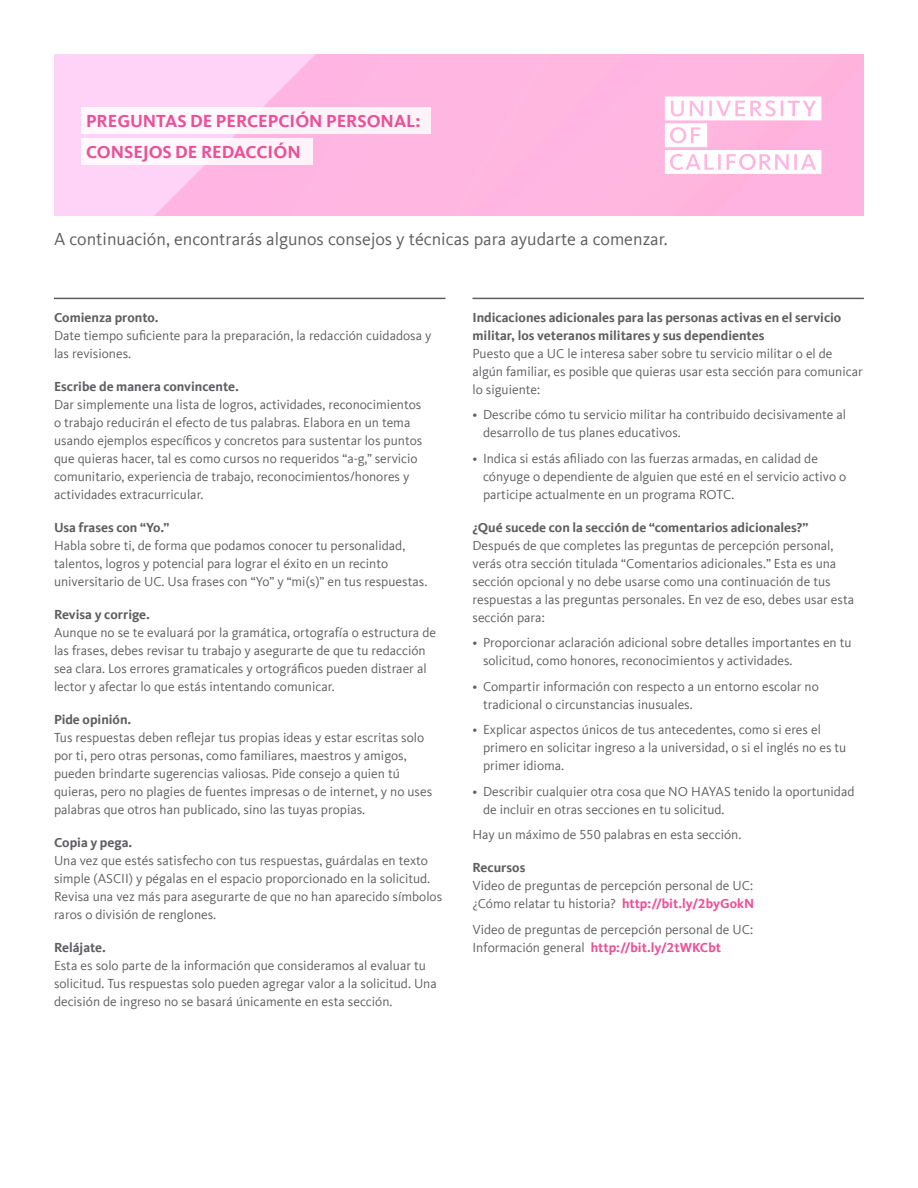
<style>
.page{position:relative;width:918px;height:1188px;background:#fff}
.page>*{position:absolute;margin:0;border:0;box-sizing:border-box;transform-origin:0 0}
.t1{font:18px "Kievit Offc Pro";color:#5f5f62}
.t2{font:700 18px/31px "Kievit Offc Pro";color:#ec4f97}
.t3{font:13.5px/18px "Kievit Offc Pro";color:#5f5f62}
.Section_Hed_with_Rul{font:700 13.5px/18px "Kievit Offc Pro";color:#5f5f62}
.s1{font-weight:700;color:#ec4f97}
</style>
<div class="page">
<hr style="left:472px;top:298px;width:392px;height:1px;background:#5f5f62">
<hr style="left:54px;top:298px;width:392px;height:1px;background:#5f5f62">
<svg style="left:54px;top:54px;width:810px;height:162px;background:#ffbbe5"></svg>
<svg style="left:665px;top:97px;width:156px;height:77px"></svg>
<div style="left:742px;top:156px;width:11px;height:12px;background:#fff;border-radius:50%"></div>
<div style="left:81px;top:107px;width:350px;height:27px;background:#fff3fa"></div>
<div style="left:81px;top:138px;width:231px;height:27px;background:#fff8fd"></div>
<p class="t2" style="left:86px;top:105px;width:336px">PREGUNTAS DE PERCEPCIÓN PERSONAL:<br>CONSEJOS DE REDACCIÓN</p>
<p class="t1" style="left:54px;top:228px;width:615px">A continuación, encontrarás algunos consejos y técnicas para ayudarte a comenzar.</p>
<p class="Section_Hed_with_Rul" style="left:54px;top:308px;width:106px">Comienza pronto.</p>
<p class="t3" style="left:54px;top:326px;width:379px">Date tiempo suficiente para la preparación, la redacción cuidadosa y las revisiones.</p>
<p class="Section_Hed_with_Rul" style="left:54px;top:377px;width:186px">Escribe de manera convincente.</p>
<p class="t3" style="left:54px;top:395px;width:370px">Dar simplemente una lista de logros, actividades, reconocimientos o trabajo reducirán el efecto de tus palabras. Elabora en un tema usando ejemplos específicos y concretos para sustentar los puntos que quieras hacer, tal es como cursos no requeridos “a-g,” servicio comunitario, experiencia de trabajo, reconocimientos/honores y actividades extracurricular.</p>
<p class="Section_Hed_with_Rul" style="left:54px;top:518px;width:117px">Usa frases con “Yo.”</p>
<p class="t3" style="left:54px;top:536px;width:375px">Habla sobre ti, de forma que podamos conocer tu personalidad, talentos, logros y potencial para lograr el éxito en un recinto universitario de UC. Usa frases con “Yo” y “mi(s)” en tus respuestas.</p>
<p class="Section_Hed_with_Rul" style="left:54px;top:605px;width:97px">Revisa y corrige.</p>
<p class="t3" style="left:54px;top:623px;width:384px">Aunque no se te evaluará por la gramática, ortografía o estructura de las frases, debes revisar tu trabajo y asegurarte de que tu redacción sea clara. Los errores gramaticales y ortográficos pueden distraer al lector y afectar lo que estás intentando comunicar.</p>
<p class="Section_Hed_with_Rul" style="left:54px;top:710px;width:79px">Pide opinión.</p>
<p class="t3" style="left:54px;top:728px;width:380px">Tus respuestas deben reflejar tus propias ideas y estar escritas solo por ti, pero otras personas, como familiares, maestros y amigos, pueden brindarte sugerencias valiosas. Pide consejo a quien tú quieras, pero no plagies de fuentes impresas o de internet, y no uses palabras que otros han publicado, sino las tuyas propias.</p>
<p class="Section_Hed_with_Rul" style="left:54px;top:833px;width:80px">Copia y pega.</p>
<p class="t3" style="left:54px;top:851px;width:390px">Una vez que estés satisfecho con tus respuestas, guárdalas en texto simple (ASCII) y pégalas en el espacio proporcionado en la solicitud.<br>Revisa una vez más para asegurarte de que no han aparecido símbolos raros o división de renglones.</p>
<p class="Section_Hed_with_Rul" style="left:54px;top:938px;width:54px">Relájate.</p>
<p class="t3" style="left:54px;top:956px;width:384px">Esta es solo parte de la información que consideramos al evaluar tu solicitud. Tus respuestas solo pueden agregar valor a la solicitud. Una decisión de ingreso no se basará únicamente en esta sección.</p>
<p class="Section_Hed_with_Rul" style="left:472px;top:308px;width:370px">Indicaciones adicionales para las personas activas en el servicio militar, los veteranos militares y sus dependientes</p>
<p class="t3" style="left:472px;top:344px;width:392px">Puesto que a UC le interesa saber sobre tu servicio militar o el de algún familiar, es posible que quieras usar esta sección para comunicar lo siguiente:</p>
<p class="t3" style="left:483px;top:406px;width:365px;text-indent:-10px">• Describe cómo tu servicio militar ha contribuido decisivamente al desarrollo de tus planes educativos.</p>
<p class="t3" style="left:483px;top:449px;width:365px;text-indent:-10px">• Indica si estás afiliado con las fuerzas armadas, en calidad de cónyuge o dependiente de alguien que esté en el servicio activo o participe actualmente en un programa ROTC.</p>
<p class="Section_Hed_with_Rul" style="left:472px;top:518px;width:337px">¿Qué sucede con la sección de “comentarios adicionales?”</p>
<p class="t3" style="left:472px;top:536px;width:383px">Después de que completes las preguntas de percepción personal, verás otra sección titulada “Comentarios adicionales.” Esta es una sección opcional y no debe usarse como una continuación de tus respuestas a las preguntas personales. En vez de eso, debes usar esta sección para:</p>
<p class="t3" style="left:483px;top:634px;width:370px;text-indent:-10px">• Proporcionar aclaración adicional sobre detalles importantes en tu solicitud, como honores, reconocimientos y actividades.</p>
<p class="t3" style="left:483px;top:677px;width:337px;text-indent:-10px">• Compartir información con respecto a un entorno escolar no tradicional o circunstancias inusuales.</p>
<p class="t3" style="left:483px;top:721px;width:365px;text-indent:-10px">• Explicar aspectos únicos de tus antecedentes, como si eres el primero en solicitar ingreso a la universidad, o si el inglés no es tu primer idioma.</p>
<p class="t3" style="left:483px;top:782px;width:373px;text-indent:-10px">• Describir cualquier otra cosa que NO HAYAS tenido la oportunidad de incluir en otras secciones en tu solicitud.</p>
<p class="t3" style="left:472px;top:826px;width:270px">Hay un máximo de 550 palabras en esta sección.</p>
<p class="Section_Hed_with_Rul" style="left:472px;top:859px;width:54px">Recursos</p>
<p class="t3" style="left:472px;top:877px;width:283px">Video de preguntas de percepción personal de UC: ¿Cómo relatar tu historia? <span class="s1">http://bit.ly/2byGokN</span></p>
<p class="t3" style="left:472px;top:920px;width:282px">Video de preguntas de percepción personal de UC:<br>Información general <span class="s1">http://bit.ly/2tWKCbt</span></p>
</div>
